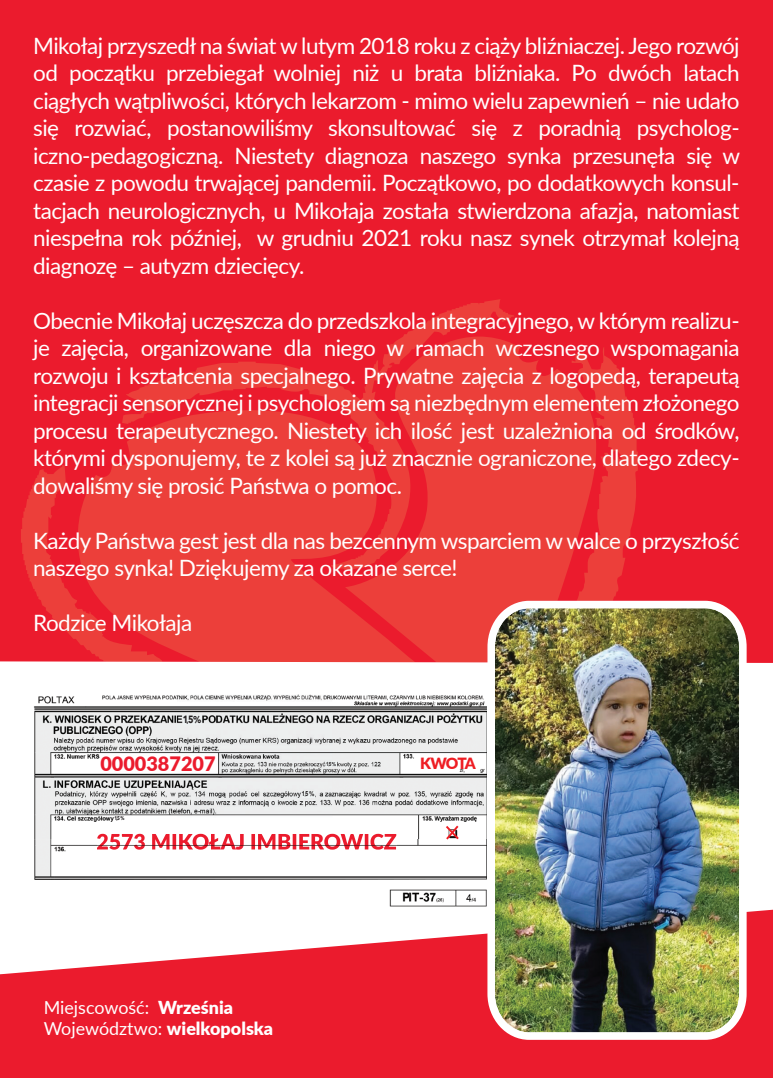
<style>
.page{position:relative;width:773px;height:1078px;background:#fff}
.page>*{position:absolute;margin:0;border:0;box-sizing:border-box;transform-origin:0 0}
.t1{font:22.5px/27.5px "Lato";letter-spacing:-.025em;color:#fff;text-align:justify}
.t2{font:900 19.75px "Lato";color:#eb1b2d}
.t3{font:18px/21.5px "Lato";color:#fff}
.t4{font:900 15.5px "Lato";letter-spacing:-.07em;color:#ee1d23}
.t5{font:700 10.5px "Avenir Next LT Pro";color:#231f20;scale:.81 1}
.t6{font:700 7px "Arial";color:#231f20;scale:.81 1}
.t7{font:700 5.75px "Arial";color:#231f20;scale:.81 1}
.t8{font:700 5.5px "Avenir Next LT Pro";color:#231f20;scale:.81 1}
.s1{font-size:8.25px}
.s2{font-size:9.75px}
.s3{font-size:4.5px}
.s4{font-size:5.5px}
.s5{font-size:6.5px}
.s6{font-weight:900}
</style>
<div class="page">
<div style="left:0;top:0;width:772px;height:785px;background:#eb1b2d"></div>
<svg style="left:21px;top:299px;width:616px;height:362px;fill:#eb3d39"></svg>
<svg style="left:78px;top:410px;width:337px;height:251px;fill:#ec3f3a"></svg>
<div style="left:0;top:661px;width:772px;height:124px;background:#fff"></div>
<svg style="left:0;top:909px;width:772px;height:168px;fill:#eb1b2d"></svg>
<img style="left:487px;top:600px;width:259px;height:439px">
<img style="left:23px;top:692px;width:154px;height:147px">
<img style="left:177px;top:692px;width:155px;height:124px">
<img style="left:332px;top:692px;width:155px;height:147px">
<img style="left:23px;top:839px;width:464px;height:73px">
<img style="left:487px;top:692px;width:19px;height:220px">
<img style="left:97px;top:833px;width:299px;height:16px">
<div style="left:183px;top:715px;width:18px;height:9px;background:#edf1f2"></div>
<svg style="left:446px;top:825px;width:12px;height:14px"></svg>
<div style="left:302px;top:790px;width:12px;height:7px;background:#eef2f2"></div>
<div style="left:326px;top:761px;width:10px;height:6px;background:#eef2f2"></div>
<div style="left:115px;top:815px;width:12px;height:7px;background:#fff"></div>
<p class="t1" style="left:33px;top:31px;width:708px">Mikołaj przyszedł na świat w lutym 2018 roku z ciąży bliźniaczej. Jego rozwój od początku przebiegał wolniej niż u brata bliźniaka. Po dwóch latach ciągłych wątpliwości, których lekarzom - mimo wielu zapewnień – nie udało się rozwiać, postanowiliśmy skonsultować się z poradnią psycholog&shy;iczno-pedagogiczną. Niestety diagnoza naszego synka przesunęła się w czasie z powodu trwającej pandemii. Początkowo, po dodatkowych konsul&shy;tacjach neurologicznych, u Mikołaja została stwierdzona afazja, natomiast niespełna rok później, w grudniu 2021 roku nasz synek otrzymał kolejną diagnozę – autyzm dziecięcy.</p>
<p class="t1" style="left:33px;top:306px;width:708px">Obecnie Mikołaj uczęszcza do przedszkola integracyjnego, w którym realizu&shy;je zajęcia, organizowane dla niego w ramach wczesnego wspomagania rozwoju i kształcenia specjalnego. Prywatne zajęcia z logopedą, terapeutą integracji sensorycznej i psychologiem są niezbędnym elementem złożonego procesu terapeutycznego. Niestety ich ilość jest uzależniona od środków, którymi dysponujemy, te z kolei są już znacznie ograniczone, dlatego zdecy&shy;dowaliśmy się prosić Państwa o pomoc.</p>
<p class="t1" style="left:33px;top:526px;width:708px">Każdy Państwa gest jest dla nas bezcennym wsparciem w walce o przyszłość naszego synka! Dziękujemy za okazane serce!</p>
<p class="t1" style="left:33px;top:608px;width:161px">Rodzice Mikołaja</p>
<p class="t5" style="left:183px;top:713px;width:25px">1 5<span class="s1">,</span> <span class="s2">%</span></p>
<p class="t2" style="left:100px;top:749px;width:117px">0000387207</p>
<p class="t4" style="left:420px;top:751px;width:57px">KWOTA</p>
<p class="t7" style="left:326px;top:760px;width:14px">1 5<span class="s3">,</span> <span class="s4">%</span></p>
<p class="t8" style="left:114px;top:814px;width:14px">1 5, %</p>
<p class="t6" style="left:302px;top:788px;width:17px">1 5<span class="s4">,</span> <span class="s5">%</span></p>
<p class="t3" style="left:44px;top:995px;width:231px">Miejscowość: <span class="s6">Września<br></span>Województwo: <span class="s6">wielkopolska</span></p>
</div>
